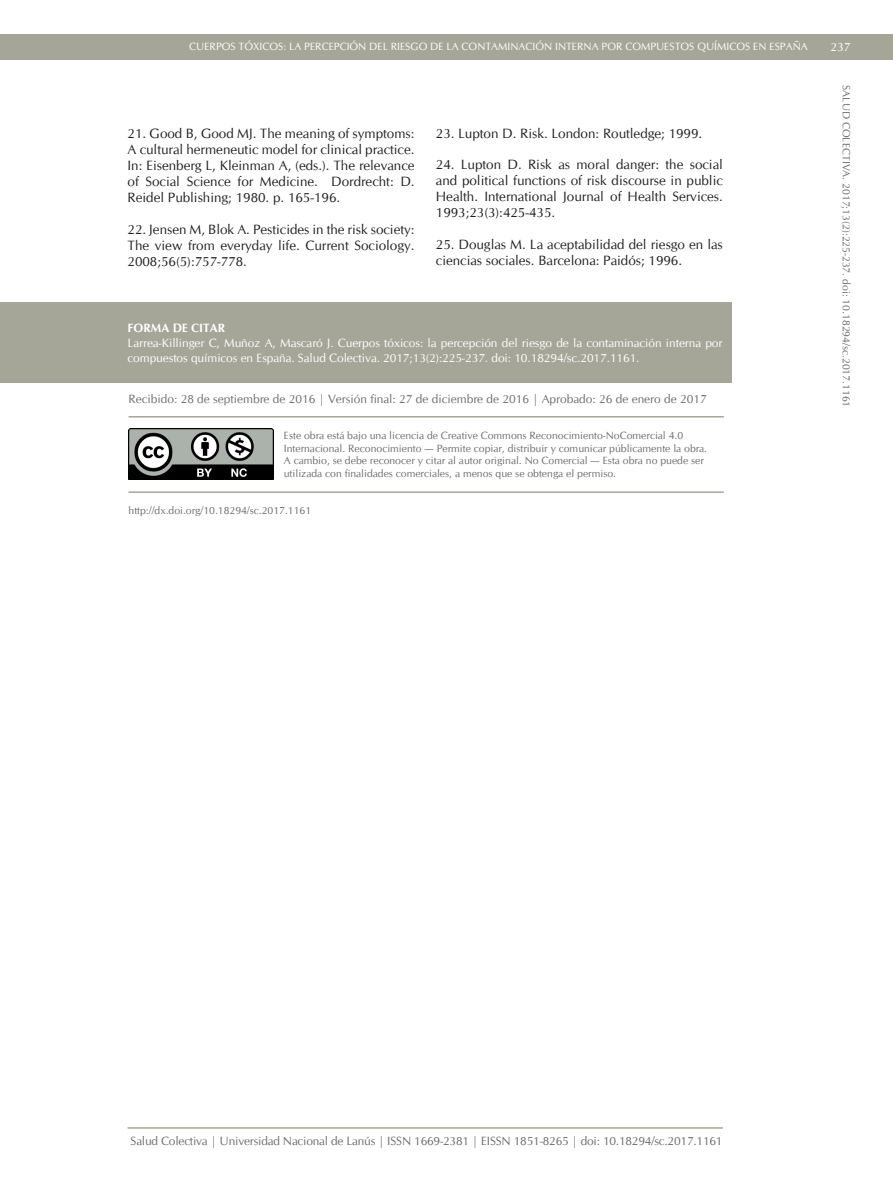
<style>
.page{position:relative;width:893px;height:1191px;background:#fff}
.page>*{position:absolute;margin:0;border:0;box-sizing:border-box;transform-origin:0 0}
.referencias{font:13.5px/16.2px "CG Omega";color:#231f20;text-align:justify}
.forma-de-citar-cita{font:12px/15px "CG Omega";letter-spacing:-.005em;color:#fff}
.recibido-aprobado{font:12px "CG Omega";letter-spacing:-.015em;color:#6c6d70}
.forma-de-citar-titul{font:700 12px "CG Omega";color:#fff}
.forma-de-citar-DOI{font:10.5px/12.6px "CG Omega";color:#6c6d70}
.t1{font:10.5px "CG Omega";color:#fff}
</style>
<div class="page">
<div style="left:0;top:34px;width:893px;height:26px;background:#a6a698"></div>
<hr style="left:128px;top:1127px;width:595px;height:1px;background:#a6a698">
<div style="left:0;top:302px;width:731px;height:81px;background:#a6a698"></div>
<img style="left:129px;top:428px;width:144px;height:51px">
<hr style="left:129px;top:491px;width:595px;height:2px;background:#a6a698">
<hr style="left:129px;top:416px;width:595px;height:1px;background:#a6a698">
<p class="t1" style="left:189px;top:40px;width:620px">CUERPOS TÓXICOS: LA PERCEPCIÓN DEL RIESGO DE LA CONTAMINACIÓN INTERNA POR COMPUESTOS QUÍMICOS EN ESPAÑA</p>
<p class="forma-de-citar-cita" style="left:830px;top:40px;width:21px">237</p>
<p class="forma-de-citar-DOI" style="left:852px;top:85px;width:324px;rotate:90deg">SALUD COLECTIVA. 2017;13(2):225-237. doi: 10.18294/sc.2017.1161</p>
<p class="referencias" style="left:128px;top:125px;width:288px">21. Good B, Good MJ. The meaning of symptoms:<br>A cultural hermeneutic model for clinical practice.<br>In: Eisenberg L, Kleinman A, (eds.). The relevance of Social Science for Medicine. Dordrecht: D.<br>Reidel Publishing; 1980. p. 165-196.</p>
<p class="referencias" style="left:128px;top:221px;width:288px">22. Jensen M, Blok A. Pesticides in the risk society:<br>The view from everyday life. Current Sociology.<br>2008;56(5):757-778.</p>
<p class="referencias" style="left:436px;top:125px;width:268px">23. Lupton D. Risk. London: Routledge; 1999.</p>
<p class="referencias" style="left:436px;top:156px;width:288px">24. Lupton D. Risk as moral danger: the social and political functions of risk discourse in public Health. International Journal of Health Services.<br>1993;23(3):425-435.</p>
<p class="referencias" style="left:436px;top:236px;width:288px">25. Douglas M. La aceptabilidad del riesgo en las ciencias sociales. Barcelona: Paidós; 1996.</p>
<p class="forma-de-citar-titul" style="left:128px;top:320px;width:99px">FORMA DE CITAR</p>
<p class="forma-de-citar-cita" style="left:128px;top:335px;width:596px">Larrea-Killinger C, Muñoz A, Mascaró J. Cuerpos tóxicos: la percepción del riesgo de la contaminación interna por compuestos químicos en España. Salud Colectiva. 2017;13(2):225-237. doi: 10.18294/sc.2017.1161.</p>
<p class="recibido-aprobado" style="left:129px;top:392px;width:580px">Recibido: 28 de septiembre de 2016 | Versión final: 27 de diciembre de 2016 | Aprobado: 26 de enero de 2017</p>
<p class="forma-de-citar-DOI" style="left:284px;top:429px;width:425px">Este obra está bajo una licencia de Creative Commons Reconocimiento-NoComercial 4.0<br>Internacional. Reconocimiento — Permite copiar, distribuir y comunicar públicamente la obra.<br>A cambio, se debe reconocer y citar al autor original. No Comercial — Esta obra no puede ser utilizada con finalidades comerciales, a menos que se obtenga el permiso.</p>
<p class="forma-de-citar-DOI" style="left:129px;top:504px;width:184px">http://dx.doi.org/10.18294/sc.2017.1161</p>
<p class="recibido-aprobado" style="left:131px;top:1133px;width:593px">Salud Colectiva | Universidad Nacional de Lanús | ISSN 1669-2381 | EISSN 1851-8265 | doi: 10.18294/sc.2017.1161</p>
</div>
